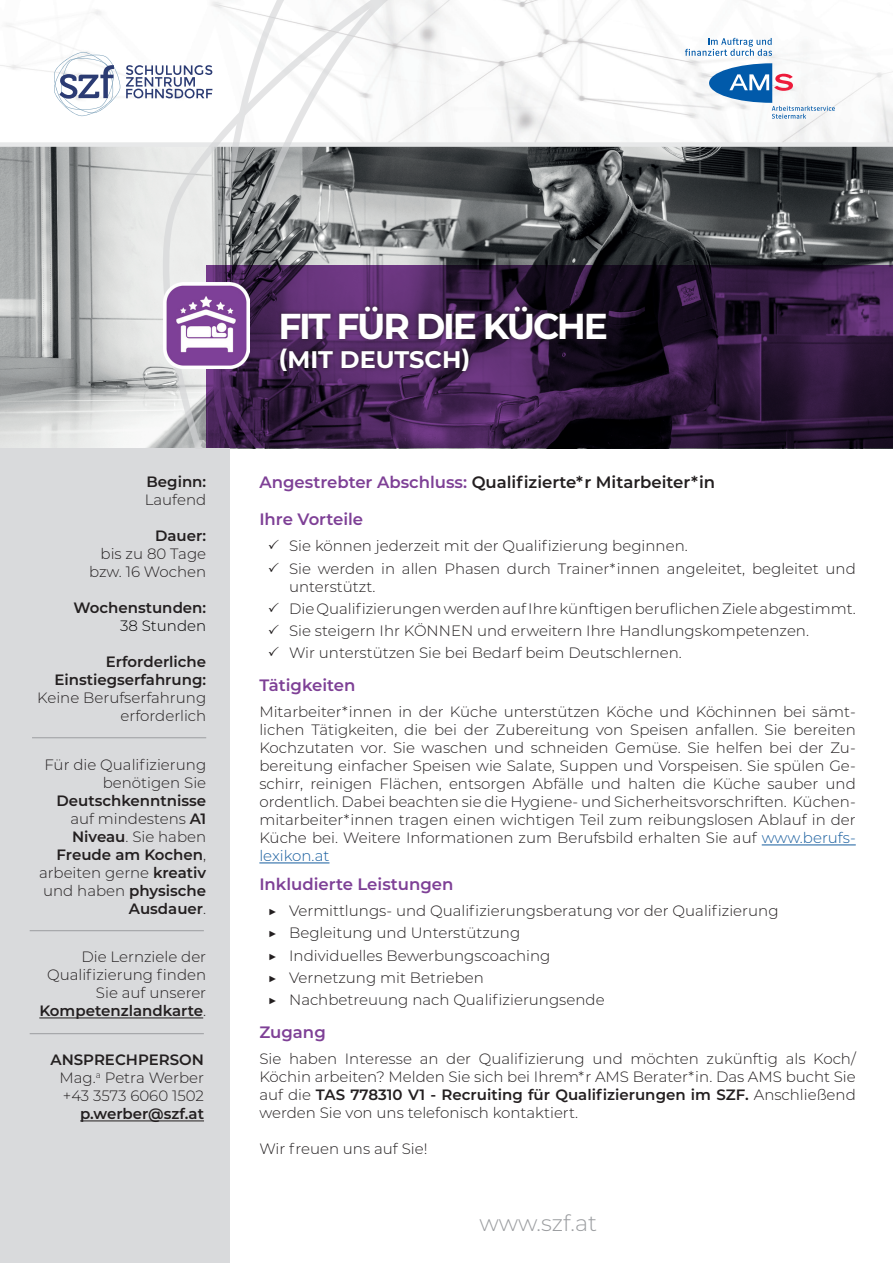
<style>
.page{position:relative;width:893px;height:1263px;background:#fff}
.page>*{position:absolute;margin:0;border:0;box-sizing:border-box;transform-origin:0 0}
.t1{font:700 36px "Montserrat";letter-spacing:-.065em;color:#fff}
.t2{font:700 24px "Montserrat";color:#fff}
.t3{font:300 22.5px "Montserrat";color:#9b9da0}
.t4{font:600 16.5px "Montserrat";color:#231f20}
.t5{font:600 16.5px "Montserrat";color:#7e4096}
.t6{font:300 15px/18px "Montserrat";color:#231f20;text-align:right}
.t7{font:600 15px/18px "Montserrat";color:#231f20;text-align:right}
.t8{font:300 15px "Montserrat";color:#000001}
.s1{font-weight:300}
.s2{font-weight:600}
.s3{color:#7e4096}
.s4{color:#175d9e}
</style>
<div class="page">
<img style="left:0;top:0;width:893px;height:448px">
<hr style="left:762px;top:844px;width:94px;height:1px;background:#175d9e">
<hr style="left:259px;top:862px;width:70px;height:1px;background:#175d9e">
<div style="left:0;top:448px;width:230px;height:815px;background:#d9dadc"></div>
<hr style="left:80px;top:1120px;width:124px;height:1px;background:#231f20">
<hr style="left:39px;top:1017px;width:164px;height:1px;background:#231f20">
<hr style="left:30px;top:930px;width:174px;height:1px;background:#9b9da0">
<hr style="left:30px;top:1033px;width:174px;height:1px;background:#9b9da0">
<hr style="left:32px;top:737px;width:174px;height:1px;background:#9b9da0">
<svg style="left:161px;top:0;width:51px;height:448px"></svg>
<svg style="left:215px;top:0;width:372px;height:449px"></svg>
<svg style="left:206px;top:265px;width:687px;height:183px"></svg>
<img style="left:163px;top:283px;width:86px;height:85px">
<div style="left:276px;top:302px;width:334px;height:73px;background:#231f20;opacity:.4"></div>
<svg style="left:126px;top:65px;width:86px;height:33px"></svg>
<svg style="left:54px;top:52px;width:66px;height:64px"></svg>
<svg style="left:709px;top:63px;width:126px;height:56px"></svg>
<svg style="left:685px;top:38px;width:87px;height:18px"></svg>
<p class="t7" style="left:147px;top:472px;width:61px">Beginn:</p>
<p class="t6" style="left:145px;top:490px;width:63px">Laufend</p>
<p class="t7" style="left:155px;top:526px;width:53px">Dauer:</p>
<p class="t6" style="left:89px;top:544px;width:119px">bis zu 80 Tage bzw. 16 Wochen</p>
<p class="t7" style="left:73px;top:598px;width:134px">Wochenstunden:</p>
<p class="t8" style="left:120px;top:615px;width:88px">38 Stunden</p>
<p class="t7" style="left:54px;top:652px;width:153px">Erforderliche<br>Einstiegserfahrung:</p>
<p class="t6" style="left:37px;top:688px;width:171px">Keine Berufserfahrung erforderlich</p>
<p class="t6" style="left:44px;top:755px;width:163px">Für die Qualifizierung benötigen Sie</p>
<p class="t7" style="left:39px;top:790px;width:169px">Deutschkenntnisse <span class="s1">auf mindestens</span> A1<br>Niveau<span class="s1">. Sie haben<br></span>Freude am Kochen<span class="s1">, arbeiten gerne</span> kreativ <span class="s1">und haben</span> physische<br>Ausdauer<span class="s1">.</span></p>
<p class="t6" style="left:39px;top:948px;width:168px">Die Lernziele der<br>Qualifizierung finden<br>Sie auf unserer<br><span class="s2">Kompetenzlandkarte</span>.</p>
<p class="t6" style="left:59px;top:1050px;width:146px;text-align:justify;text-indent:-9px"><span class="s2">ANSPRECHPERSON </span>Mag.<sup>a</sup> Petra Werber +43 3573 6060 1502</p>
<p class="t7" style="left:80px;top:1104px;width:125px">p.werber@szf.at</p>
<h1 class="t1" style="left:278px;top:300px;width:331px">FIT FÜR DIE KÜCHE</h1>
<h2 class="t2" style="left:278px;top:342px;width:194px">(MIT DEUTSCH)</h2>
<p class="t4" style="left:259px;top:470px;width:457px"><span class="s3">Angestrebter Abschluss:</span> Qualifizierte*r Mitarbeiter*in</p>
<p class="t5" style="left:259px;top:507px;width:105px">Ihre Vorteile</p>
<p class="t6" style="left:268px;top:536px;width:421px">✓ Sie können jederzeit mit der Qualifizierung beginnen.</p>
<p class="t6" style="left:289px;top:559px;width:568px;text-align:left;text-indent:-21px">✓ Sie werden in allen Phasen durch Trainer*innen angeleitet, begleitet und unterstützt.</p>
<p class="t6" style="left:268px;top:599px;width:589px">✓ Die Qualifizierungen werden auf Ihre künftigen beruflichen Ziele abgestimmt.</p>
<p class="t6" style="left:268px;top:621px;width:543px">✓ Sie steigern Ihr KÖNNEN und erweitern Ihre Handlungskompetenzen.</p>
<p class="t6" style="left:268px;top:643px;width:416px">✓ Wir unterstützen Sie bei Bedarf beim Deutschlernen.</p>
<p class="t5" style="left:259px;top:673px;width:98px">Tätigkeiten</p>
<p class="t6" style="left:259px;top:703px;width:598px;text-align:justify">Mitarbeiter*innen in der Küche unterstützen Köche und Köchinnen bei sämt&shy;lichen Tätigkeiten, die bei der Zubereitung von Speisen anfallen. Sie bereiten Kochzutaten vor. Sie waschen und schneiden Gemüse. Sie helfen bei der Zu&shy;bereitung einfacher Speisen wie Salate, Suppen und Vorspeisen. Sie spülen Ge&shy;schirr, reinigen Flächen, entsorgen Abfälle und halten die Küche sauber und ordentlich. Dabei beachten sie die Hygiene- und Sicherheitsvorschriften. Küchen&shy;mitarbeiter*innen tragen einen wichtigen Teil zum reibungslosen Ablauf in der Küche bei. Weitere Informationen zum Berufsbild erhalten Sie auf <span class="s4">www.berufs&shy;lexikon.at</span></p>
<p class="t5" style="left:259px;top:872px;width:196px">Inkludierte Leistungen</p>
<p class="t6" style="left:268px;top:899px;width:512px;line-height:22.2px;text-align:left">▶ Vermittlungs- und Qualifizierungsberatung vor der Qualifizierung ▶ Begleitung und Unterstützung<br>▶ Individuelles Bewerbungscoaching<br>▶ Vernetzung mit Betrieben<br>▶ Nachbetreuung nach Qualifizierungsende</p>
<p class="t5" style="left:259px;top:1020px;width:68px">Zugang</p>
<p class="t6" style="left:259px;top:1049px;width:598px;text-align:justify">Sie haben Interesse an der Qualifizierung und möchten zukünftig als Koch/ Köchin arbeiten? Melden Sie sich bei Ihrem*r AMS Berater*in. Das AMS bucht Sie auf die <span class="s2">TAS 778310 V1 - Recruiting für Qualifizierungen im SZF.</span> Anschließend werden Sie von uns telefonisch kontaktiert.</p>
<p class="t6" style="left:259px;top:1139px;width:170px">Wir freuen uns auf Sie!</p>
<h3 class="t3" style="left:479px;top:1207px;width:119px">www.szf.at</h3>
</div>
